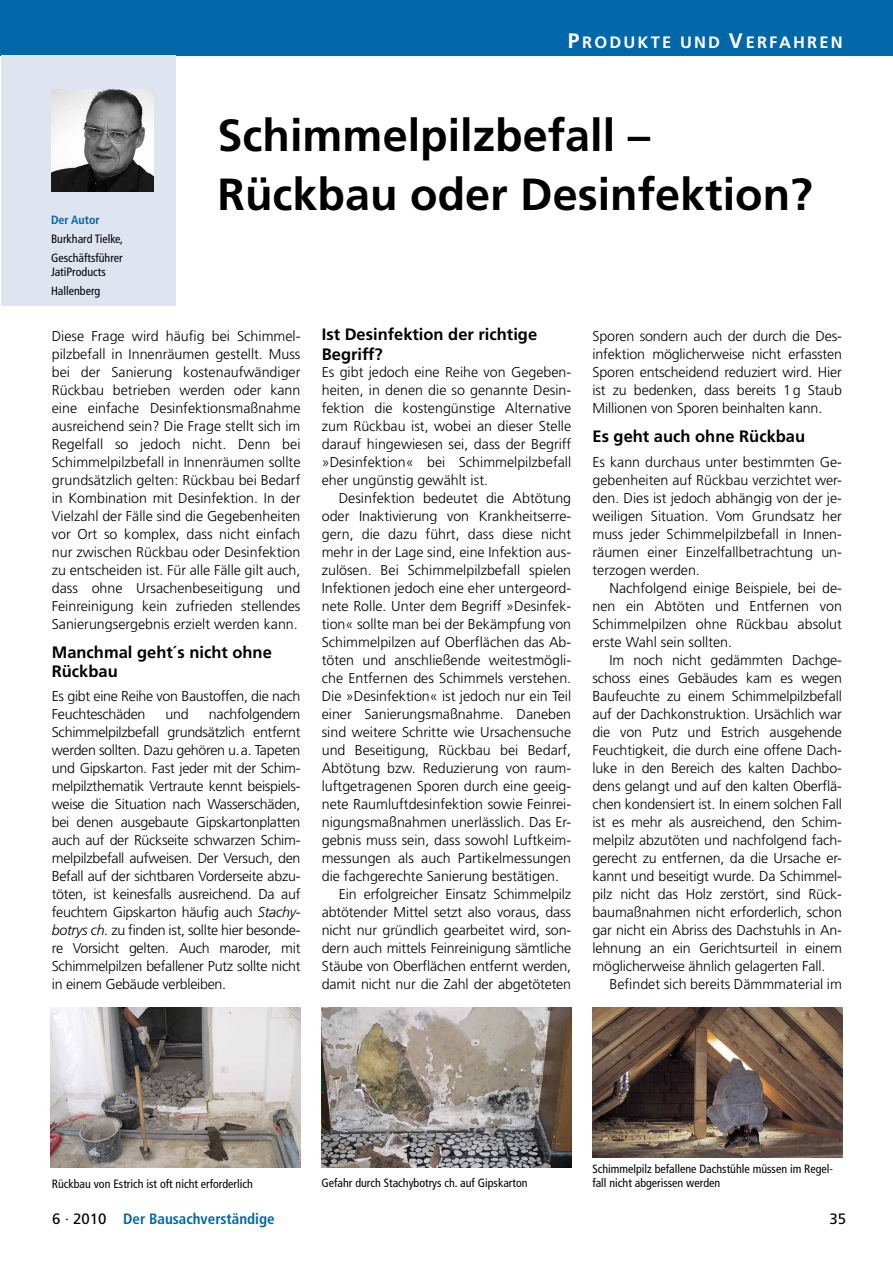
<style>
.page{position:relative;width:893px;height:1263px;background:#fff}
.page>*{position:absolute;margin:0;border:0;box-sizing:border-box;transform-origin:0 0}
._02_Beitrag_Titel_kl{font:700 45px/58.5px "Frutiger LT Std";color:#000}
._05_beitrag_überschr{font:700 16.5px/19.8px "Frutiger LT Std";color:#000}
.t1{font:700 16.5px "Frutiger LT Std";letter-spacing:.13em;color:#fff}
.t2{font:700 condensed 15px "Frutiger LT Std";color:#0067a8}
.t3{font:15px "Frutiger LT Std";color:#000}
._08_Absatz_m__Einzug{font:300 14.25px/18px "Frutiger LT Std";letter-spacing:-.01em;color:#000;text-align:justify}
._08_Absatz_o__Einzug{font:300 14.25px/18px "Frutiger LT Std";color:#000;text-align:justify}
._08_Absatz_o__Einzug-2{font:300 14.25px/18px "Frutiger LT Std";letter-spacing:-.02em;color:#000}
._10_Bildtext_linksbü{font:condensed 12px/14.4px "Frutiger LT Std";color:#000}
._10_Bildtext_linksbü-2{font:700 condensed 12px "Frutiger LT Std";color:#0067a8}
.s1{font-size:21px}
.s2{font-style:italic}
.s3{font-weight:400;font-stretch:normal;color:#000}
</style>
<div class="page">
<div style="left:0;top:0;width:893px;height:55px;background:#0067a8"></div>
<div style="left:2px;top:55px;width:174px;height:250px;background:#dee5f1"></div>
<img style="left:592px;top:1007px;width:250px;height:150px">
<img style="left:322px;top:1007px;width:249px;height:160px">
<img style="left:51px;top:1007px;width:250px;height:160px">
<img style="left:51px;top:89px;width:102px;height:102px">
<p class="t1" style="left:568px;top:33px;width:276px"><span class="s1">P</span>RODUKTE UND <span class="s1">V</span>ERFAHREN</p>
<p class="_10_Bildtext_linksbü-2" style="left:51px;top:213px;width:50px">Der Autor</p>
<p class="_10_Bildtext_linksbü" style="left:51px;top:232px;width:73px">Burkhard Tielke,</p>
<p class="_10_Bildtext_linksbü" style="left:51px;top:250px;width:73px">Geschäftsführer<br>JatiProducts</p>
<p class="_10_Bildtext_linksbü" style="left:51px;top:283px;width:51px">Hallenberg</p>
<p class="_02_Beitrag_Titel_kl" style="left:218px;top:106px;width:597px">Schimmelpilzbefall –<br>Rückbau oder Desinfektion?</p>
<p class="_08_Absatz_o__Einzug" style="left:52px;top:328px;width:250px">Diese Frage wird häufig bei Schimmel&shy;pilzbefall in Innenräumen gestellt. Muss bei der Sanierung kostenaufwändiger Rückbau betrieben werden oder kann eine einfache Desinfektionsmaßnahme ausreichend sein? Die Frage stellt sich im Regelfall so jedoch nicht. Denn bei Schimmelpilzbefall in Innenräumen sollte grundsätzlich gelten: Rückbau bei Bedarf in Kombination mit Desinfektion. In der Vielzahl der Fälle sind die Gegebenheiten vor Ort so komplex, dass nicht einfach nur zwischen Rückbau oder Desinfektion zu entscheiden ist. Für alle Fälle gilt auch, dass ohne Ursachenbeseitigung und Feinreinigung kein zufrieden stellendes Sanierungsergebnis erzielt werden kann.</p>
<p class="_05_beitrag_überschr" style="left:52px;top:642px;width:222px">Manchmal geht´s nicht ohne<br>Rückbau</p>
<p class="_08_Absatz_o__Einzug-2" style="left:52px;top:688px;width:250px">Es gibt eine Reihe von Baustoffen, die nach<br>Feuchteschäden</p>
<p class="_08_Absatz_o__Einzug" style="left:52px;top:706px;width:250px;text-indent:157px">nachfolgendem Schimmelpilzbefall grundsätzlich entfernt werden sollten. Dazu gehören u.a. Tapeten und Gipskarton. Fast jeder mit der Schim&shy;melpilzthematik Vertraute kennt beispiels&shy;weise die Situation nach Wasserschäden, bei denen ausgebaute Gipskartonplatten auch auf der Rückseite schwarzen Schim&shy;melpilzbefall aufweisen. Der Versuch, den Befall auf der sichtbaren Vorderseite abzu&shy;töten, ist keinesfalls ausreichend. Da auf feuchtem Gipskarton häufig auch <span class="s2">Stachy&shy;botrys ch.</span> zu finden ist, sollte hier besonde&shy;re Vorsicht gelten. Auch maroder, mit Schimmelpilzen befallener Putz sollte nicht in einem Gebäude verbleiben.</p>
<p class="_08_Absatz_o__Einzug" style="left:166px;top:706px;width:25px">und</p>
<p class="_05_beitrag_überschr" style="left:322px;top:325px;width:217px">Ist Desinfektion der richtige<br>Begriff?</p>
<p class="_08_Absatz_o__Einzug" style="left:322px;top:364px;width:251px">Es gibt jedoch eine Reihe von Gegeben&shy;heiten, in denen die so genannte Desin&shy;fektion die kostengünstige Alternative zum Rückbau ist, wobei an dieser Stelle darauf hingewiesen sei, dass der Begriff »Desinfektion« bei Schimmelpilzbefall eher ungünstig gewählt ist.</p>
<p class="_08_Absatz_m__Einzug" style="left:322px;top:490px;width:251px;text-indent:17px">Desinfektion bedeutet die Abtötung oder Inaktivierung von Krankheitserre&shy;gern, die dazu führt, dass diese nicht mehr in der Lage sind, eine Infektion aus&shy;zulösen. Bei Schimmelpilzbefall spielen Infektionen jedoch eine eher untergeord&shy;nete Rolle. Unter dem Begriff »Desinfek&shy;tion« sollte man bei der Bekämpfung von Schimmelpilzen auf Oberflächen das Ab&shy;töten und anschließende weitestmögli&shy;che Entfernen des Schimmels verstehen.<br>Die »Desinfektion« ist jedoch nur ein Teil einer Sanierungsmaßnahme. Daneben sind weitere Schritte wie Ursachensuche und Beseitigung, Rückbau bei Bedarf, Abtötung bzw. Reduzierung von raum&shy;luftgetragenen Sporen durch eine geeig&shy;nete Raumluftdesinfektion sowie Feinrei&shy;nigungsmaßnahmen unerlässlich. Das Er&shy;gebnis muss sein, dass sowohl Luftkeim&shy;messungen als auch Partikelmessungen die fachgerechte Sanierung bestätigen.</p>
<p class="_08_Absatz_m__Einzug" style="left:322px;top:886px;width:251px;text-indent:17px">Ein erfolgreicher Einsatz Schimmelpilz abtötender Mittel setzt also voraus, dass nicht nur gründlich gearbeitet wird, son&shy;dern auch mittels Feinreinigung sämtliche Stäube von Oberflächen entfernt werden, damit nicht nur die Zahl der abgetöteten</p>
<p class="_08_Absatz_m__Einzug" style="left:592px;top:328px;width:251px">Sporen sondern auch der durch die Des&shy;infektion möglicherweise nicht erfassten Sporen entscheidend reduziert wird. Hier ist zu bedenken, dass bereits 1g Staub Millionen von Sporen beinhalten kann.</p>
<p class="_05_beitrag_überschr" style="left:592px;top:426px;width:214px">Es geht auch ohne Rückbau</p>
<p class="_08_Absatz_o__Einzug" style="left:592px;top:454px;width:251px">Es kann durchaus unter bestimmten Ge&shy;gebenheiten auf Rückbau verzichtet wer&shy;den. Dies ist jedoch abhängig von der je&shy;weiligen Situation. Vom Grundsatz her muss jeder Schimmelpilzbefall in Innen&shy;räumen einer Einzelfallbetrachtung un&shy;terzogen werden.</p>
<p class="_08_Absatz_m__Einzug" style="left:592px;top:580px;width:251px;text-indent:17px">Nachfolgend einige Beispiele, bei de&shy;nen ein Abtöten und Entfernen von Schimmelpilzen ohne Rückbau absolut erste Wahl sein sollten.</p>
<p class="_08_Absatz_m__Einzug" style="left:592px;top:652px;width:251px;text-indent:17px">Im noch nicht gedämmten Dachge&shy;schoss eines Gebäudes kam es wegen Baufeuchte zu einem Schimmelpilzbefall auf der Dachkonstruktion. Ursächlich war die von Putz und Estrich ausgehende Feuchtigkeit, die durch eine offene Dach&shy;luke in den Bereich des kalten Dachbo&shy;dens gelangt und auf den kalten Oberflä&shy;chen kondensiert ist. In einem solchen Fall ist es mehr als ausreichend, den Schim&shy;melpilz abzutöten und nachfolgend fach&shy;gerecht zu entfernen, da die Ursache er&shy;kannt und beseitigt wurde. Da Schimmel&shy;pilz nicht das Holz zerstört, sind Rück&shy;baumaßnahmen nicht erforderlich, schon gar nicht ein Abriss des Dachstuhls in An&shy;lehnung an ein Gerichtsurteil in einem möglicherweise ähnlich gelagerten Fall.</p>
<p class="_08_Absatz_m__Einzug" style="left:609px;top:976px;width:234px">Befindet sich bereits Dämmmaterial im</p>
<p class="_10_Bildtext_linksbü" style="left:52px;top:1177px;width:203px">Rückbau von Estrich ist oft nicht erforderlich</p>
<p class="_10_Bildtext_linksbü" style="left:322px;top:1176px;width:207px">Gefahr durch Stachybotrys ch. auf Gipskarton</p>
<p class="_10_Bildtext_linksbü" style="left:592px;top:1162px;width:242px">Schimmelpilz befallene Dachstühle müssen im Regel&shy;fall nicht abgerissen werden</p>
<p class="t2" style="left:52px;top:1210px;width:224px"><span class="s3">6 · 2010</span> Der Bausachverständige</p>
<p class="t3" style="left:829px;top:1210px;width:18px">35</p>
</div>
